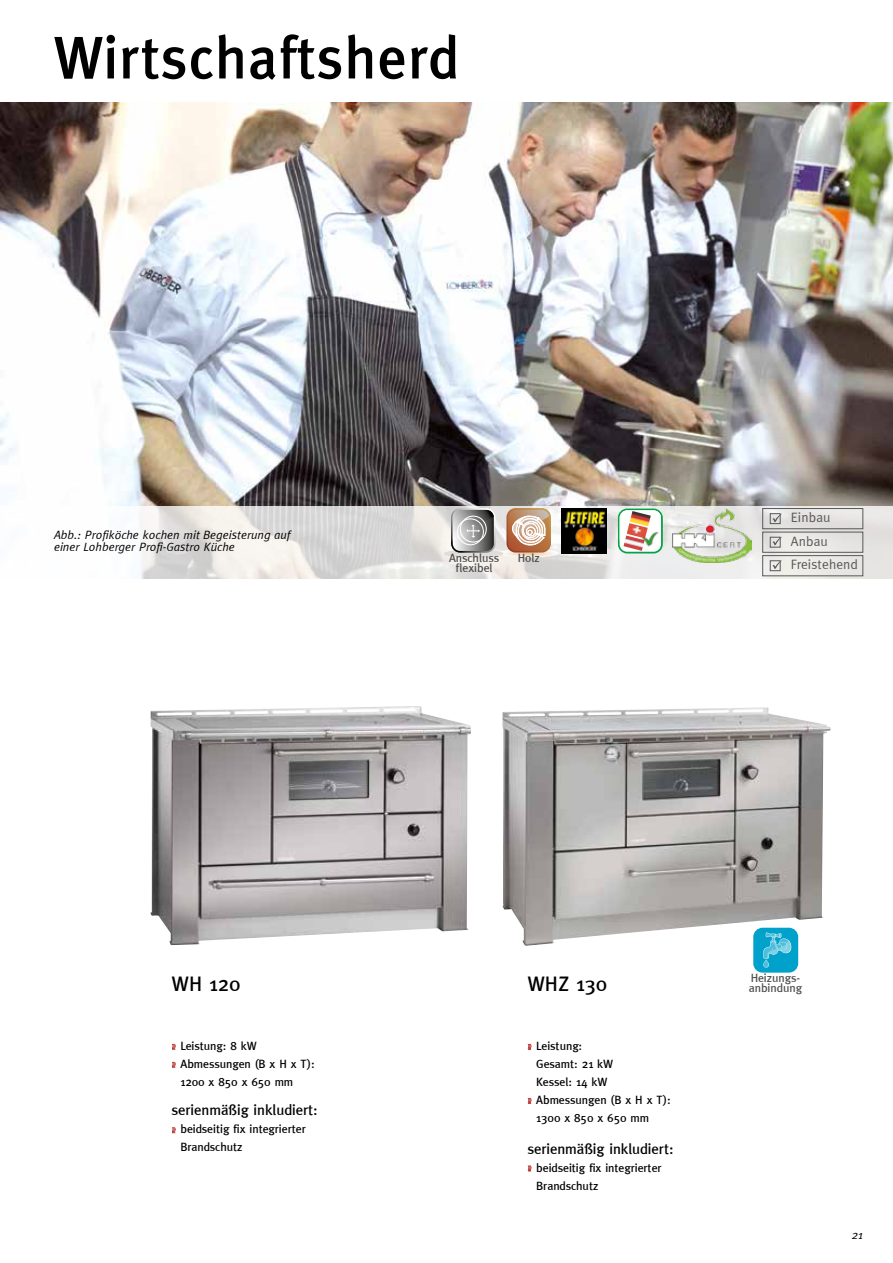
<style>
.page{position:relative;width:893px;height:1263px;background:#fff}
.page>*{position:absolute;margin:0;border:0;box-sizing:border-box;transform-origin:0 0}
.t1{font:500 21px "Meta";color:#000}
.t2{font:500 15px "Meta";color:#000}
.t3{font:13.5px/23.5px "Meta";letter-spacing:.01em;color:#575756}
.t4{font:500 12px/18px "Meta";color:#000}
.t5{font:italic 12px/12px "Meta";color:#000}
.t6{font:500 12px/10.5px "Meta";color:#4d4d4c}
</style>
<div class="page">
<img style="left:150px;top:706px;width:321px;height:239px">
<img style="left:502px;top:707px;width:329px;height:239px">
<svg style="left:527px;top:1044px;width:5px;height:6px"></svg>
<svg style="left:527px;top:1098px;width:5px;height:6px"></svg>
<svg style="left:172px;top:1044px;width:4px;height:6px"></svg>
<svg style="left:172px;top:1062px;width:4px;height:6px"></svg>
<img style="left:0;top:102px;width:893px;height:404px">
<svg style="left:140px;top:506px;width:753px;height:72px"></svg>
<div style="left:762px;top:508px;width:101px;height:21px;border:1px solid #575756"></div>
<div style="left:770px;top:513px;width:10px;height:11px;border:1px solid #575756"></div>
<div style="left:762px;top:532px;width:101px;height:21px;border:1px solid #575756"></div>
<div style="left:770px;top:537px;width:10px;height:10px;border:1px solid #575756"></div>
<div style="left:762px;top:555px;width:101px;height:21px;border:1px solid #575756"></div>
<div style="left:770px;top:560px;width:10px;height:11px;border:1px solid #575756"></div>
<svg style="left:772px;top:560px;width:10px;height:9px"></svg>
<svg style="left:172px;top:1127px;width:4px;height:6px"></svg>
<svg style="left:527px;top:1165px;width:5px;height:6px"></svg>
<svg style="left:772px;top:537px;width:10px;height:8px"></svg>
<svg style="left:772px;top:514px;width:10px;height:8px"></svg>
<img style="left:562px;top:509px;width:45px;height:45px">
<img style="left:673px;top:509px;width:79px;height:53px">
<svg style="left:618px;top:509px;width:45px;height:44px"></svg>
<svg style="left:620px;top:510px;width:41px;height:42px"></svg>
<svg style="left:620px;top:510px;width:41px;height:41px"></svg>
<img style="left:641px;top:532px;width:19px;height:15px">
<div style="left:753px;top:928px;width:45px;height:45px;background:#00a1cb;border-radius:9px"></div>
<svg style="left:755px;top:929px;width:41px;height:39px"></svg>
<div style="left:444px;top:549px;width:59px;height:9px;background:#e0dcdc;border-radius:50%"></div>
<svg style="left:451px;top:508px;width:107px;height:50px"></svg>
<svg style="left:54px;top:34px;width:402px;height:46px"></svg>
<p class="t5" style="left:54px;top:529px;width:238px">Abb.: Profiköche kochen mit Begeisterung auf einer Lohberger Profi-Gastro Küche</p>
<p class="t6" style="left:449px;top:552px;width:52px;text-align:center">Anschluss flexibel</p>
<p class="t6" style="left:518px;top:552px;width:23px">Holz</p>
<p class="t3" style="left:791px;top:505px;width:69px">Einbau<br>Anbau<br>Freistehend</p>
<h1 class="t1" style="left:172px;top:971px;width:70px">WH 120</h1>
<h1 class="t1" style="left:527px;top:971px;width:81px">WHZ 130</h1>
<p class="t4" style="left:180px;top:1037px;width:136px">Leistung: 8 kW<br>Abmessungen (B x H x T):<br>1200 x 850 x 650 mm</p>
<p class="t2" style="left:171px;top:1101px;width:148px">serienmäßig inkludiert:</p>
<p class="t4" style="left:180px;top:1120px;width:127px">beidseitig fix integrierter<br>Brandschutz</p>
<p class="t4" style="left:536px;top:1037px;width:136px">Leistung:<br>Gesamt: 21 kW<br>Kessel: 14 kW<br>Abmessungen (B x H x T):<br>1300 x 850 x 650 mm</p>
<p class="t2" style="left:527px;top:1140px;width:148px">serienmäßig inkludiert:</p>
<p class="t4" style="left:536px;top:1158px;width:127px">beidseitig fix integrierter<br>Brandschutz</p>
<p class="t6" style="left:749px;top:972px;width:55px">Heizungs&shy;anbindung</p>
<p class="t5" style="left:852px;top:1229px;width:13px">21</p>
</div>
